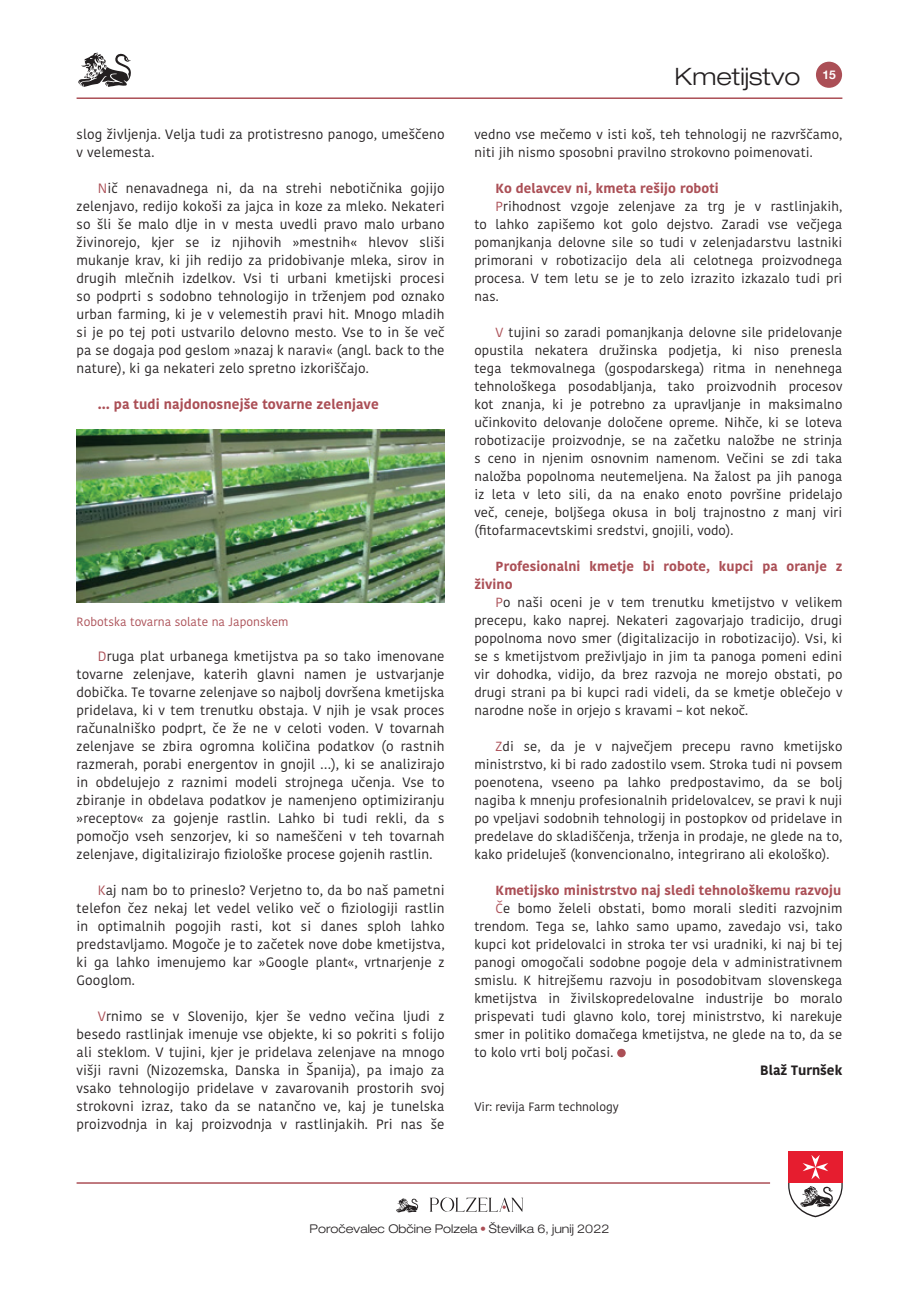
<style>
.page{position:relative;width:919px;height:1289px;background:#fff}
.page>*{position:absolute;margin:0;border:0;box-sizing:border-box;transform-origin:0 0}
.t1{font:300 expanded 24px "Helvetica Neue LT Pro";color:#231f20}
.Body_2-kolonsko_Uvod{font:13.5px/18px "Kohinoor Bangla";letter-spacing:.01em;color:#231f20;text-align:justify}
.Body_2-kolonsko_Uvod-2{font:700 13.5px "Kohinoor Bangla";letter-spacing:.01em;color:#ab4f56}
.Body_2-kolonsko_Uvod-3{font:700 13.5px "Kohinoor Bangla";color:#231f20}
.Body_2-kolonsko_Uvod-4{font:13.2px/18px "Kohinoor Bangla";letter-spacing:.01em;color:#231f20;text-align:justify}
.Body_2-kolonsko_Uvod-5{font:700 13.2px/18px "Kohinoor Bangla";letter-spacing:.01em;color:#ab4f56}
.t2{font:300 expanded 12px "Helvetica Neue LT Pro";color:#231f20}
.Body_2-kolonsko_Uvod-6{font:12px "Kohinoor Bangla";color:#ab4f56}
.Body_2-kolonsko_Uvod-7{font:12px "Kohinoor Bangla";color:#231f20}
.s1{color:#ab4f56}
.s2{font-size:13.05px}
.s3{font-weight:100;color:#ab4f56}
</style>
<div class="page">
<svg style="left:788px;top:1151px;width:54px;height:66px"></svg>
<svg style="left:396px;top:1198px;width:22px;height:14px"></svg>
<svg style="left:430px;top:1197px;width:93px;height:14px"></svg>
<hr style="left:77px;top:1182px;width:693px;height:1px;background:#ab4f56">
<div style="left:815px;top:62px;width:27px;height:26px;background:#ab4f56;border-radius:50%"></div>
<svg style="left:78px;top:53px;width:53px;height:34px"></svg>
<hr style="left:77px;top:97px;width:765px;height:2px;background:#ab4f56">
<div style="left:617px;top:1048px;width:8px;height:9px;background:#ab4f56;border-radius:50%"></div>
<img style="left:77px;top:429px;width:367px;height:174px">
<p class="Body_2-kolonsko_Uvod" style="left:77px;top:125px;width:369px">slog življenja. Velja tudi za protistresno panogo, umeščeno v velemesta.</p>
<p class="Body_2-kolonsko_Uvod" style="left:77px;top:179px;width:369px;text-indent:21px"><span class="s1">N</span>ič nenavadnega ni, da na strehi nebotičnika gojijo zelenjavo, redijo kokoši za jajca in koze za mleko. Nekateri so šli še malo dlje in v mesta uvedli pravo malo urbano živinorejo, kjer se iz njihovih »mestnih« hlevov sliši mukanje krav, ki jih redijo za pridobivanje mleka, sirov in drugih mlečnih izdelkov. Vsi ti urbani kmetijski procesi so podprti s sodobno tehnologijo in trženjem pod oznako urban farming, ki je v velemestih pravi hit. Mnogo mladih si je po tej poti ustvarilo delovno mesto. Vse to in še več pa se dogaja pod geslom »nazaj k naravi« (angl. back to the nature), ki ga nekateri zelo spretno izkoriščajo.</p>
<p class="Body_2-kolonsko_Uvod-2" style="left:98px;top:392px;width:282px">… pa tudi najdonosnejše tovarne zelenjave</p>
<p class="Body_2-kolonsko_Uvod-6" style="left:77px;top:612px;width:213px">Robotska tovarna solate na Japonskem</p>
<p class="Body_2-kolonsko_Uvod" style="left:77px;top:647px;width:369px;text-indent:21px"><span class="s1">D</span>ruga plat urbanega kmetijstva pa so tako imenovane tovarne zelenjave, katerih glavni namen je ustvarjanje dobička. Te tovarne zelenjave so najbolj dovršena kmetijska pridelava, ki v tem trenutku obstaja. V njih je vsak proces računalniško podprt, če že ne v celoti voden. V tovarnah zelenjave se zbira ogromna količina podatkov (o rastnih razmerah, porabi energentov in gnojil …), ki se analizirajo in obdelujejo z raznimi modeli strojnega učenja. Vse to zbiranje in obdelava podatkov je namenjeno optimiziranju »receptov« za gojenje rastlin. Lahko bi tudi rekli, da s pomočjo vseh senzorjev, ki so nameščeni v teh tovarnah zelenjave, digitalizirajo fiziološke procese gojenih rastlin.</p>
<p class="Body_2-kolonsko_Uvod" style="left:77px;top:881px;width:369px;text-indent:21px"><span class="s1">K</span>aj nam bo to prineslo? Verjetno to, da bo naš pametni telefon čez nekaj let vedel veliko več o fiziologiji rastlin in optimalnih pogojih rasti, kot si danes sploh lahko predstavljamo. Mogoče je to začetek nove dobe kmetijstva, ki ga lahko imenujemo kar »Google plant«, vrtnarjenje z Googlom.</p>
<p class="Body_2-kolonsko_Uvod" style="left:77px;top:1007px;width:369px;text-indent:21px"><span class="s1">V</span>rnimo se v Slovenijo, kjer še vedno večina ljudi z besedo rastlinjak imenuje vse objekte, ki so pokriti s folijo ali steklom. V tujini, kjer je pridelava zelenjave na mnogo višji ravni (Nizozemska, Danska in Španija), pa imajo za vsako tehnologijo pridelave v zavarovanih prostorih svoj strokovni izraz, tako da se natančno ve, kaj je tunelska proizvodnja in kaj proizvodnja v rastlinjakih. Pri nas še</p>
<p class="t1" style="left:674px;top:63px;width:163px">Kmetijstvo <sup>15</sup></p>
<p class="Body_2-kolonsko_Uvod-4" style="left:474px;top:125px;width:369px">vedno vse mečemo v isti koš, teh tehnologij ne razvrščamo, niti jih nismo sposobni pravilno strokovno poimenovati.</p>
<p class="Body_2-kolonsko_Uvod-5" style="left:495px;top:178px;width:225px">Ko delavcev ni, kmeta rešijo roboti</p>
<p class="Body_2-kolonsko_Uvod-4" style="left:474px;top:197px;width:369px;text-indent:21px"><span class="s1">P</span>rihodnost vzgoje zelenjave za trg je v rastlinjakih, to lahko zapišemo kot golo dejstvo. Zaradi vse večjega pomanjkanja delovne sile so tudi v zelenjadarstvu lastniki primorani v robotizacijo dela ali celotnega proizvodnega procesa. V tem letu se je to zelo izrazito izkazalo tudi pri nas.</p>
<p class="Body_2-kolonsko_Uvod-4" style="left:474px;top:323px;width:369px;text-indent:21px"><span class="s1">V</span> tujini so zaradi pomanjkanja delovne sile pridelovanje opustila nekatera družinska podjetja, ki niso prenesla tega tekmovalnega (gospodarskega) ritma in nenehnega tehnološkega posodabljanja, tako proizvodnih procesov kot znanja, ki je potrebno za upravljanje in maksimalno učinkovito delovanje določene opreme. Nihče, ki se loteva robotizacije proizvodnje, se na začetku naložbe ne strinja s ceno in njenim osnovnim namenom. Večini se zdi taka naložba popolnoma neutemeljena. Na žalost pa jih panoga iz leta v leto sili, da na enako enoto površine pridelajo več, ceneje, boljšega okusa in bolj trajnostno z manj viri (fitofarmacevtskimi sredstvi, gnojili, vodo).</p>
<p class="Body_2-kolonsko_Uvod-5" style="left:474px;top:556px;width:369px;text-indent:21px">Profesionalni kmetje bi robote, kupci pa oranje z živino</p>
<p class="Body_2-kolonsko_Uvod-4" style="left:474px;top:593px;width:369px;text-indent:21px"><span class="s1">P</span>o naši oceni je v tem trenutku kmetijstvo v velikem precepu, kako naprej. Nekateri zagovarjajo tradicijo, drugi popolnoma novo smer (digitalizacijo in robotizacijo). Vsi, ki se s kmetijstvom preživljajo in jim ta panoga pomeni edini vir dohodka, vidijo, da brez razvoja ne morejo obstati, po drugi strani pa bi kupci radi videli, da se kmetje oblečejo v narodne noše in orjejo s kravami – kot nekoč.</p>
<p class="Body_2-kolonsko_Uvod-4" style="left:474px;top:737px;width:369px;text-indent:21px"><span class="s1">Z</span>di se, da je v največjem precepu ravno kmetijsko ministrstvo, ki bi rado zadostilo vsem. Stroka tudi ni povsem poenotena, vseeno pa lahko predpostavimo, da se bolj nagiba k mnenju profesionalnih pridelovalcev, se pravi k nuji po vpeljavi sodobnih tehnologij in postopkov od pridelave in predelave do skladiščenja, trženja in prodaje, ne glede na to, kako prideluješ (konvencionalno, integrirano ali ekološko).</p>
<p class="Body_2-kolonsko_Uvod-5" style="left:495px;top:880px;width:347px">Kmetijsko ministrstvo naj sledi tehnološkemu razvoju</p>
<p class="Body_2-kolonsko_Uvod-4" style="left:474px;top:899px;width:369px;text-indent:21px"><span class="s1">Č</span>e bomo želeli obstati, bomo morali slediti razvojnim trendom. Tega se, lahko samo upamo, zavedajo vsi, tako kupci kot pridelovalci in stroka ter vsi uradniki, ki naj bi tej panogi omogočali sodobne pogoje dela v administrativnem smislu. K hitrejšemu razvoju in posodobitvam slovenskega kmetijstva in živilskopredelovalne industrije bo moralo prispevati tudi glavno kolo, torej ministrstvo, ki narekuje smer in politiko domačega kmetijstva, ne glede na to, da se to kolo vrti bolj počasi<span class="s2">.</span></p>
<p class="Body_2-kolonsko_Uvod-3" style="left:760px;top:1058px;width:84px">Blaž Turnšek</p>
<p class="Body_2-kolonsko_Uvod-7" style="left:474px;top:1097px;width:146px">Vir: revija Farm technology</p>
<p class="t2" style="left:309px;top:1221px;width:301px">Poročevalec Občine Polzela <span class="s3">•</span> Številka 6, junij 2022</p>
</div>
